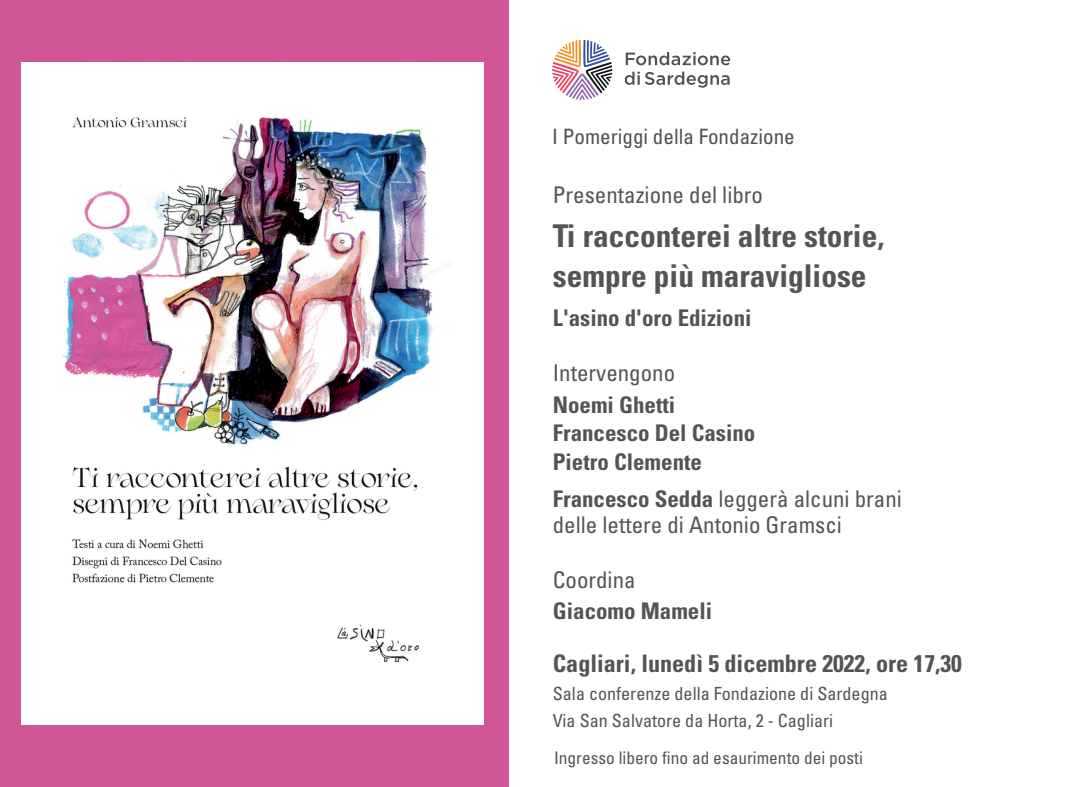
<style>
.page{position:relative;width:1076px;height:787px;background:#fff}
.page>*{position:absolute;margin:0;border:0;box-sizing:border-box;transform-origin:0 0}
.t1{font:700 condensed 31.38px/39.2px "Univers";color:#525554}
.t2{font:700 condensed 24.12px "Univers LT Std";color:#525554}
.t3{font:condensed 22.88px/25px "Univers";color:#525554}
.t4{font:700 condensed 22.88px/28.6px "Univers";color:#525554}
.t5{font:condensed 21.12px "Univers LT Std";color:#4f5252}
.t6{font:condensed 18.12px/27.8px "Univers";color:#525554}
.t7{font:condensed 17.38px "Univers";color:#525554}
.s1{font-weight:700}
</style>
<div class="page">
<svg style="left:625px;top:52px;width:105px;height:13px"></svg>
<svg style="left:624px;top:72px;width:105px;height:16px"></svg>
<svg style="left:552px;top:40px;width:60px;height:60px"></svg>
<div style="left:0;top:0;width:509px;height:786px;background:#d15696"></div>
<img style="left:22px;top:62px;width:461px;height:662px">
<p class="t5" style="left:552px;top:123px;width:244px">I Pomeriggi della Fondazione</p>
<p class="t3" style="left:553px;top:182px;width:212px">Presentazione del libro</p>
<h1 class="t1" style="left:553px;top:216px;width:333px">Ti racconterei altre storie, sempre più maravigliose</h1>
<p class="t4" style="left:553px;top:303px;width:200px">L'asino d'oro Edizioni</p>
<p class="t3" style="left:553px;top:360px;width:124px">Intervengono</p>
<p class="t4" style="left:553px;top:389px;width:204px">Noemi Ghetti<br>Francesco Del Casino<br>Pietro Clemente</p>
<p class="t3" style="left:553px;top:486px;width:350px"><span class="s1">Francesco Sedda</span> leggerà alcuni brani delle lettere di Antonio Gramsci</p>
<p class="t3" style="left:553px;top:566px;width:84px">Coordina</p>
<p class="t4" style="left:553px;top:596px;width:161px">Giacomo Mameli</p>
<p class="t2" style="left:553px;top:648px;width:410px">Cagliari, lunedì 5 dicembre 2022, ore 17,30</p>
<p class="t6" style="left:553px;top:678px;width:336px">Sala conferenze della Fondazione di Sardegna<br>Via San Salvatore da Horta, 2 - Cagliari</p>
<p class="t7" style="left:554px;top:746px;width:310px">Ingresso libero fino ad esaurimento dei posti</p>
</div>
